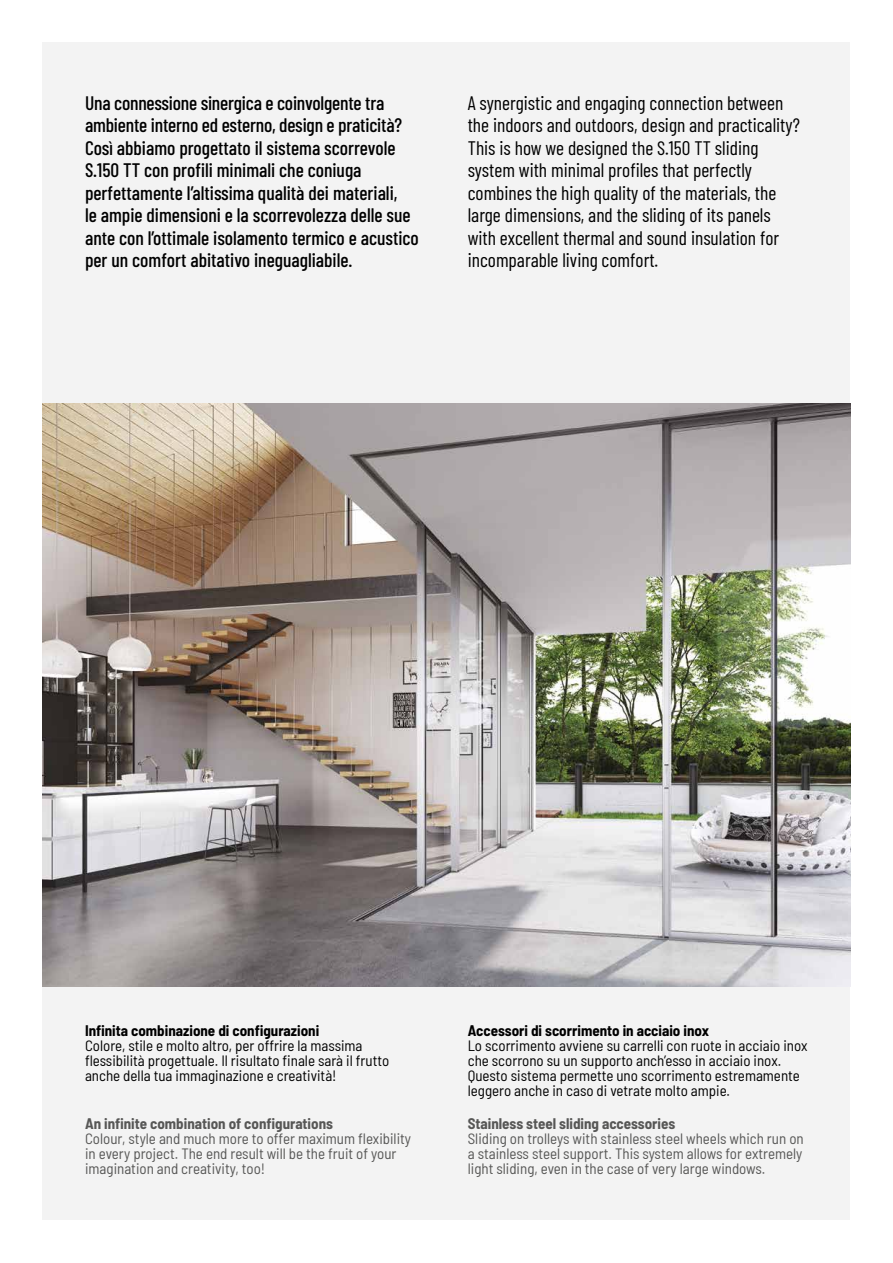
<style>
.page{position:relative;width:893px;height:1263px;background:#fff}
.page>*{position:absolute;margin:0;border:0;box-sizing:border-box;transform-origin:0 0}
.t1{font:500 19.5px/22.5px "Barlow Condensed";color:#000}
.t2{font:19.5px/22.5px "Barlow Condensed";color:#000}
.t3{font:semi-condensed 15px/15px "Barlow";color:#000}
.t4{font:semi-condensed 15px/15px "Barlow";color:#575756;text-align:justify}
.t5{font:700 semi-condensed 15px "Barlow";color:#000}
.t6{font:700 semi-condensed 15px "Barlow";color:#575756}
</style>
<div class="page">
<div style="left:43px;top:43px;width:807px;height:1177px;background:#f3f3f3"></div>
<img style="left:43px;top:404px;width:807px;height:582px">
<p class="t1" style="left:85px;top:90px;width:335px">Una connessione sinergica e coinvolgente tra ambiente interno ed esterno, design e praticità?<br>Così abbiamo progettato il sistema scorrevole S.150 TT con profili minimali che coniuga perfettamente l’altissima qualità dei materiali,<br>le ampie dimensioni e la scorrevolezza delle sue ante con l’ottimale isolamento termico e acustico per un comfort abitativo ineguagliabile.</p>
<p class="t2" style="left:468px;top:90px;width:334px">A synergistic and engaging connection between the indoors and outdoors, design and practicality?<br>This is how we designed the S.150 TT sliding system with minimal profiles that perfectly combines the high quality of the materials, the large dimensions, and the sliding of its panels with excellent thermal and sound insulation for incomparable living comfort.</p>
<p class="t5" style="left:85px;top:1020px;width:236px">Infinita combinazione di configurazioni</p>
<p class="t3" style="left:85px;top:1037px;width:306px">Colore, stile e molto altro, per offrire la massima flessibilità progettuale. Il risultato finale sarà il frutto anche della tua immaginazione e creatività!</p>
<p class="t6" style="left:85px;top:1112px;width:249px">An infinite combination of configurations</p>
<p class="t4" style="left:85px;top:1130px;width:328px;text-align:left">Colour, style and much more to offer maximum flexibility in every project. The end result will be the fruit of your imagination and creativity, too!</p>
<p class="t5" style="left:468px;top:1020px;width:243px">Accessori di scorrimento in acciaio inox</p>
<p class="t3" style="left:468px;top:1037px;width:341px">Lo scorrimento avviene su carrelli con ruote in acciaio inox che scorrono su un supporto anch’esso in acciaio inox.<br>Questo sistema permette uno scorrimento estremamente leggero anche in caso di vetrate molto ampie.</p>
<p class="t6" style="left:468px;top:1112px;width:209px">Stainless steel sliding accessories</p>
<p class="t4" style="left:468px;top:1130px;width:337px">Sliding on trolleys with stainless steel wheels which run on a stainless steel support. This system allows for extremely light sliding, even in the case of very large windows.</p>
</div>
